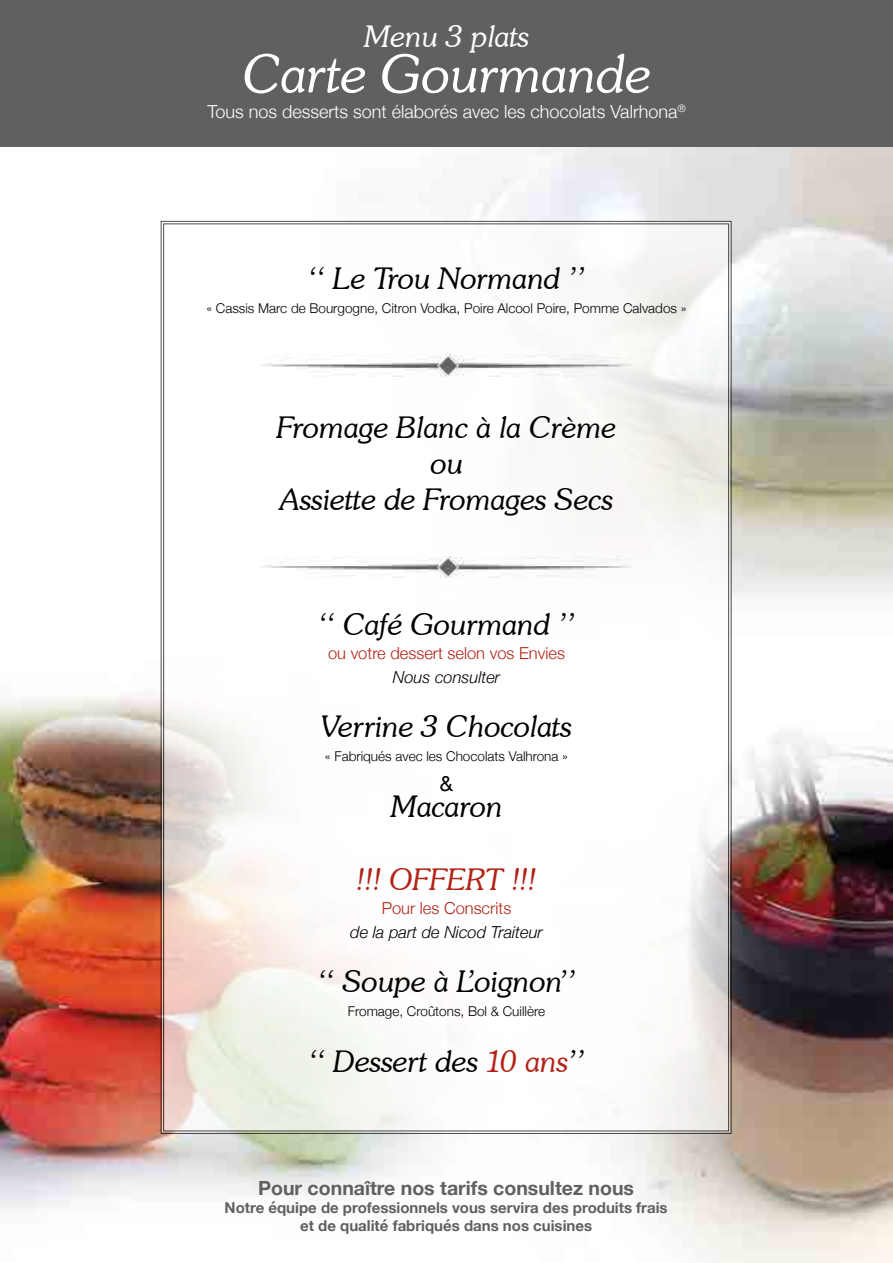
<style>
.page{position:relative;width:893px;height:1263px;background:#fff}
.page>*{position:absolute;margin:0;border:0;box-sizing:border-box;transform-origin:0 0}
.t1{font:italic 300 52.5px "Souvenir IT Cby BT";color:#fff}
.t2{font:italic 300 30px/36px "Souvenir IT Cby BT";color:#000;text-align:center}
.t3{font:italic 300 30px "Souvenir IT Cby BT";color:#b32317}
.t4{font:italic 300 30px "Souvenir IT Cby BT";color:#fff}
.t5{font:21px "Helvetica Neue";color:#000}
.t6{font:700 19.5px "Helvetica Neue";color:#5f6062}
.t7{font:300 18px "Helvetica Neue";color:#fff}
.t8{font:300 16.5px "Helvetica Neue";color:#b32317}
.t9{font:italic 300 16.5px "Helvetica Neue";color:#000}
.t10{font:700 15px/18px "Helvetica Neue";color:#5f6062;text-align:center}
.t11{font:300 13.5px "Helvetica Neue";color:#000}
.s1{color:#b32317}
</style>
<div class="page">
<img style="left:0;top:147px;width:893px;height:1116px">
<div style="left:0;top:0;width:893px;height:147px;background:#5f6062"></div>
<svg style="left:161px;top:221px;width:571px;height:913px"></svg>
<img style="left:260px;top:556px;width:374px;height:22px">
<img style="left:260px;top:355px;width:374px;height:21px">
<p class="t4" style="left:364px;top:18px;width:166px">Menu 3 plats</p>
<h1 class="t1" style="left:243px;top:42px;width:409px">Carte Gourmande</h1>
<p class="t7" style="left:207px;top:97px;width:480px">Tous nos desserts sont élaborés avec les chocolats Valrhona<sup>®</sup></p>
<p class="t2" style="left:308px;top:260px;width:278px">‘‘ Le Trou Normand ’’</p>
<p class="t11" style="left:206px;top:297px;width:482px">« Cassis Marc de Bourgogne, Citron Vodka, Poire Alcool Poire, Pomme Calvados »</p>
<p class="t2" style="left:277px;top:409px;width:340px">Fromage Blanc à la Crème ou<br>Assiette de Fromages Secs</p>
<p class="t2" style="left:318px;top:606px;width:258px">‘‘ Café Gourmand ’’</p>
<p class="t8" style="left:328px;top:640px;width:238px">ou votre dessert selon vos Envies</p>
<p class="t9" style="left:393px;top:664px;width:109px">Nous consulter</p>
<p class="t2" style="left:321px;top:708px;width:252px">Verrine 3 Chocolats</p>
<p class="t11" style="left:325px;top:745px;width:245px">« Fabriqués avec les Chocolats Valhrona »</p>
<p class="t5" style="left:440px;top:768px;width:15px">&amp;</p>
<p class="t2" style="left:391px;top:788px;width:113px">Macaron</p>
<p class="t3" style="left:357px;top:861px;width:181px">!!! OFFERT !!!</p>
<p class="t8" style="left:382px;top:895px;width:131px">Pour les Conscrits</p>
<p class="t9" style="left:350px;top:919px;width:194px">de la part de Nicod Traiteur</p>
<p class="t2" style="left:318px;top:963px;width:259px">‘‘ Soupe à L’oignon’’</p>
<p class="t11" style="left:348px;top:1000px;width:199px">Fromage, Croûtons, Bol &amp; Cuillère</p>
<p class="t2" style="left:309px;top:1043px;width:277px">‘‘ Dessert des <span class="s1">10 ans</span>’’</p>
<p class="t6" style="left:258px;top:1172px;width:377px">Pour connaître nos tarifs consultez nous</p>
<p class="t10" style="left:225px;top:1199px;width:445px">Notre équipe de professionnels vous servira des produits frais et de qualité fabriqués dans nos cuisines</p>
</div>
